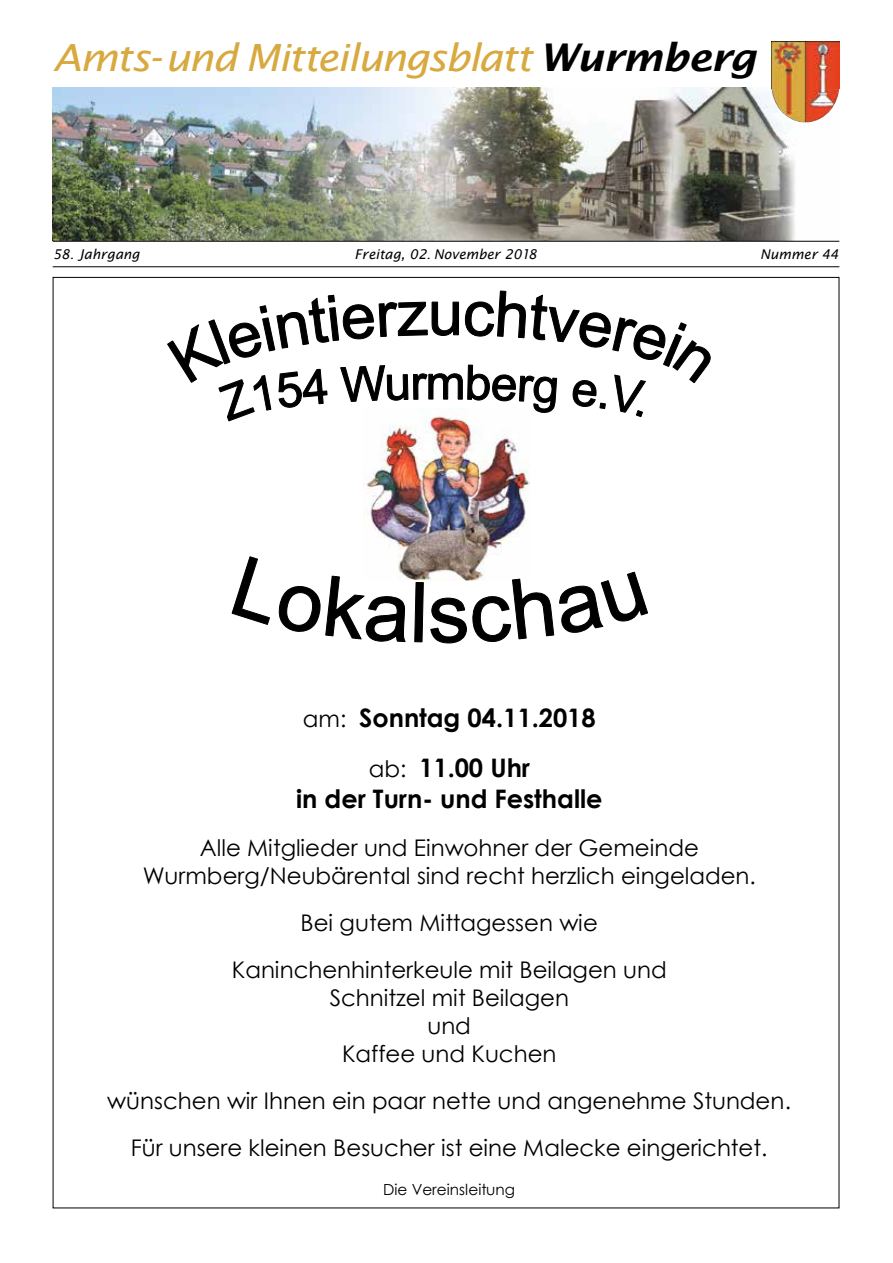
<style>
.page{position:relative;width:893px;height:1263px;background:#fff}
.page>*{position:absolute;margin:0;border:0;box-sizing:border-box;transform-origin:0 0}
.t1{font:italic 37.5px "Lucida Sans";letter-spacing:-.045em;color:#d7a93f;scale:1.1 1}
.t2{font:700 25.5px/49.9px "Century Gothic";color:#000;text-align:center}
.t3{font:22.95px/28px "Century Gothic";color:#000;text-align:center}
.t4{font:15.3px "Century Gothic";color:#000}
.t5{font:italic 13.5px "Lucida Sans";color:#000}
.s1{font-weight:600;font-size:38.25px;color:#000}
.s2{font-weight:400;font-size:22.95px}
</style>
<div class="page">
<img style="left:53px;top:88px;width:786px;height:153px">
<img style="left:771px;top:41px;width:68px;height:6px">
<img style="left:771px;top:47px;width:68px;height:75px">
<hr style="left:53px;top:241px;width:786px;height:1px;background:#000">
<hr style="left:53px;top:266px;width:786px;height:1px;background:#000">
<img style="left:364px;top:472px;width:165px;height:108px">
<svg style="left:231px;top:556px;width:39px;height:69px"></svg>
<svg style="left:278px;top:575px;width:129px;height:68px"></svg>
<svg style="left:414px;top:582px;width:10px;height:61px"></svg>
<svg style="left:430px;top:597px;width:37px;height:47px"></svg>
<svg style="left:473px;top:571px;width:175px;height:71px"></svg>
<svg style="left:167px;top:290px;width:544px;height:182px"></svg>
<h1 class="t1" style="left:53px;top:36px;width:641px">Amts-und Mitteilungsblatt <span class="s1">Wurmberg</span></h1>
<p class="t5" style="left:53px;top:246px;width:89px">58. Jahrgang</p>
<p class="t5" style="left:355px;top:246px;width:184px">Freitag, 02. November 2018</p>
<p class="t5" style="left:760px;top:246px;width:80px">Nummer 44</p>
<p class="t2" style="left:303px;top:692px;width:294px"><span class="s2">am:</span> Sonntag 04.11.2018 <span class="s2">ab:</span> 11.00 Uhr</p>
<p class="t2" style="left:296px;top:773px;width:308px">in der Turn- und Festhalle</p>
<p class="t3" style="left:143px;top:833px;width:614px">Alle Mitglieder und Einwohner der Gemeinde<br>Wurmberg/Neubärental sind recht herzlich eingeladen.</p>
<p class="t3" style="left:232px;top:899px;width:436px;line-height:46.8px">Bei gutem Mittagessen wie<br>Kaninchenhinterkeule mit Beilagen und</p>
<p class="t3" style="left:330px;top:983px;width:241px">Schnitzel mit Beilagen und<br>Kaffee und Kuchen</p>
<p class="t3" style="left:107px;top:1077px;width:685px;line-height:46.7px">wünschen wir Ihnen ein paar nette und angenehme Stunden.<br>Für unsere kleinen Besucher ist eine Malecke eingerichtet.</p>
<p class="t4" style="left:383px;top:1178px;width:133px">Die Vereinsleitung</p>
</div>
